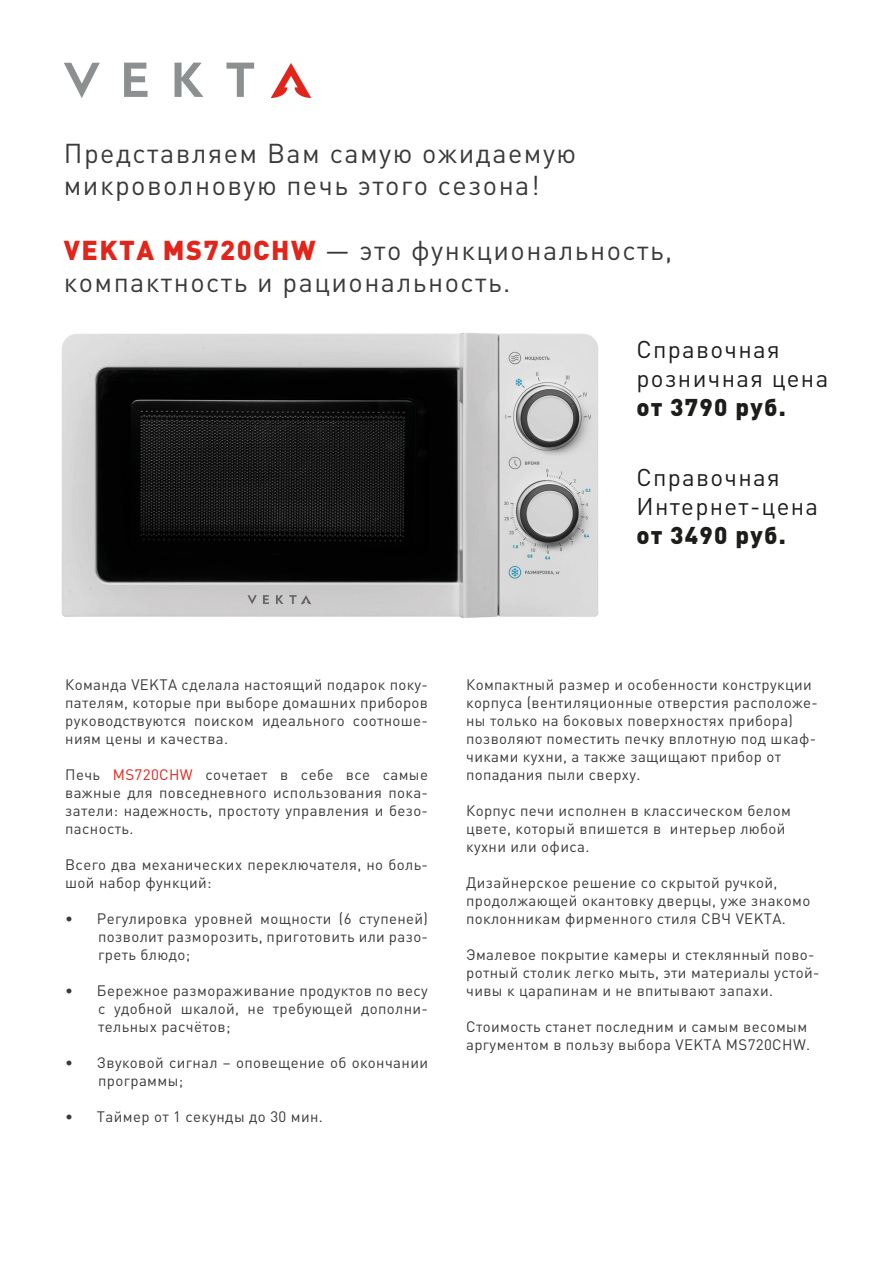
<style>
.page{position:relative;width:893px;height:1263px;background:#fff}
.page>*{position:absolute;margin:0;border:0;box-sizing:border-box;transform-origin:0 0}
.t1{font:27px/32.4px "DIN Pro C";letter-spacing:.055em;color:#3a3a3a}
.t2{font:24px/28.8px "DIN Pro C";letter-spacing:.055em;color:#1d1d1b}
.t3{font:900 24px "DIN Pro C";letter-spacing:.055em;color:#1d1d1b}
.t4{font:15px/18px "DIN Pro C";letter-spacing:.025em;color:#3a3a3a}
.s1{font-weight:900;color:#e1251b}
.s2{color:#e1251b}
</style>
<div class="page">
<img style="left:61px;top:332px;width:538px;height:286px">
<svg style="left:64px;top:63px;width:36px;height:35px"></svg>
<svg style="left:124px;top:63px;width:24px;height:34px"></svg>
<svg style="left:175px;top:63px;width:28px;height:34px"></svg>
<svg style="left:226px;top:63px;width:28px;height:34px"></svg>
<svg style="left:271px;top:63px;width:40px;height:35px"></svg>
<h1 class="t1" style="left:64px;top:134px;width:514px">Представляем Вам самую ожидаемую микроволновую печь этого сезона!</h1>
<h1 class="t1" style="left:64px;top:231px;width:610px"><span class="s1">VEKTA MS720CHW</span> — это функциональность, компактность и рациональность.</h1>
<h2 class="t2" style="left:636px;top:332px;width:193px">Справочная розничная цена</h2>
<h2 class="t3" style="left:636px;top:386px;width:151px">от 3790 руб.</h2>
<h2 class="t2" style="left:636px;top:461px;width:183px">Справочная<br>Интернет-цена</h2>
<h2 class="t3" style="left:636px;top:514px;width:151px">от 3490 руб.</h2>
<p class="t4" style="left:65px;top:674px;width:364px;text-align:justify">Команда VEKTA сделала настоящий подарок поку&shy;пателям, которые при выборе домашних приборов руководствуются поиском идеального соотноше&shy;ниям цены и качества.</p>
<p class="t4" style="left:65px;top:764px;width:364px;text-align:justify">Печь <span class="s2">MS720CHW</span> сочетает в себе все самые важные для повседневного использования пока&shy;затели: надежность, простоту управления и безо&shy;пасность.</p>
<p class="t4" style="left:65px;top:854px;width:364px">Всего два механических переключателя, но боль&shy;шой набор функций:</p>
<p class="t4" style="left:98px;top:908px;width:331px;text-align:justify;text-indent:-33px">• Регулировка уровней мощности (6 ступеней) позволит разморозить, приготовить или разо&shy;греть блюдо;</p>
<p class="t4" style="left:98px;top:980px;width:331px;text-align:justify;text-indent:-33px">• Бережное размораживание продуктов по весу с удобной шкалой, не требующей дополни&shy;тельных расчётов;</p>
<p class="t4" style="left:98px;top:1052px;width:331px;text-indent:-33px">• Звуковой сигнал – оповещение об окончании программы;</p>
<p class="t4" style="left:65px;top:1106px;width:259px">• Таймер от 1 секунды до 30 мин.</p>
<p class="t4" style="left:466px;top:674px;width:353px">Компактный размер и особенности конструкции корпуса (вентиляционные отверстия расположе&shy;ны только на боковых поверхностях прибора) позволяют поместить печку вплотную под шкаф&shy;чиками кухни, а также защищают прибор от попадания пыли сверху.</p>
<p class="t4" style="left:466px;top:800px;width:326px">Корпус печи исполнен в классическом белом цвете, который впишется в интерьер любой кухни или офиса.</p>
<p class="t4" style="left:466px;top:872px;width:346px">Дизайнерское решение со скрытой ручкой, продолжающей окантовку дверцы, уже знакомо поклонникам фирменного стиля СВЧ VEKTA.</p>
<p class="t4" style="left:466px;top:944px;width:355px">Эмалевое покрытие камеры и стеклянный пово&shy;ротный столик легко мыть, эти материалы устой&shy;чивы к царапинам и не впитывают запахи.</p>
<p class="t4" style="left:466px;top:1016px;width:346px">Стоимость станет последним и самым весомым аргументом в пользу выбора VEKTA MS720CHW.</p>
</div>
